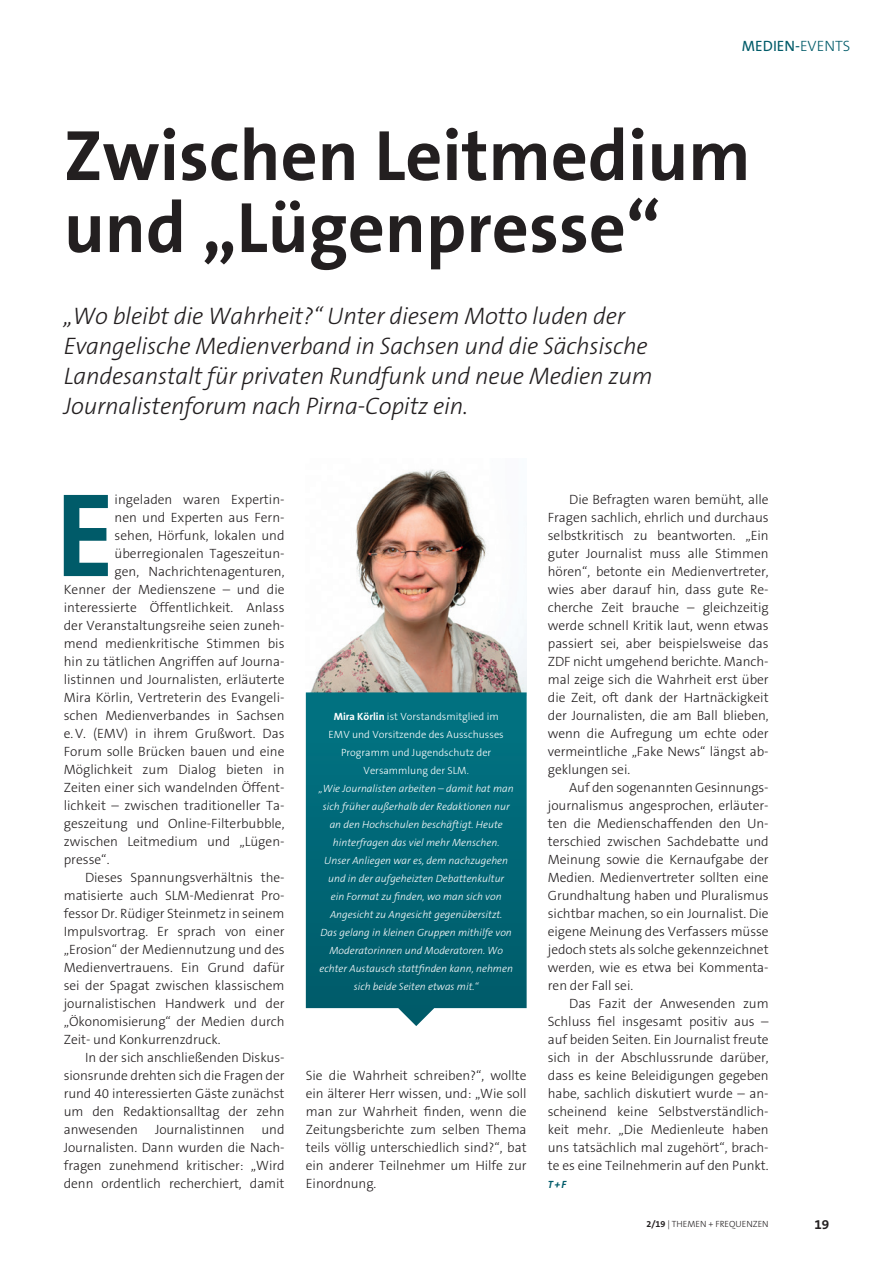
<style>
.page{position:relative;width:893px;height:1263px;background:#fff}
.page>*{position:absolute;margin:0;border:0;box-sizing:border-box;transform-origin:0 0}
.t1{font:700 120.15px "The Sans B7";color:#005b69}
.t2{font:700 72px/72px "The Sans B7";color:#231f20}
.t3{font:italic 300 24px/30px "The Sans B3";letter-spacing:-.01em;color:#231f20}
.t4{font:15px "The Sans B5 Plain";color:#005b69}
.t5{font:300 13.5px/18px "The Sans B3";letter-spacing:-.005em;color:#231f20;text-align:justify}
.t6{font:700 13.5px "The Sans B7";color:#231f20}
.t7{font:italic 300 10.5px/18px "The Sans B3";color:#fff;text-align:center}
.t8{font:300 10.5px/18px "The Sans B3";color:#fff;text-align:center}
.t9{font:italic 700 10.5px "The Sans B7";color:#005b69}
.t10{font:300 9px "The Sans B3";color:#231f20}
.s1{font-family:"The Sans B3";font-weight:300}
.s2{font-family:"The Sans B7";font-weight:700}
</style>
<div class="page">
<img style="left:310px;top:469px;width:217px;height:223px">
<svg style="left:306px;top:692px;width:221px;height:334px;background:#0d6e7d"></svg>
<p class="t4" style="left:742px;top:37px;width:110px">MEDIEN-<span class="s1">EVENTS</span></p>
<h2 class="t2" style="left:64px;top:122px;width:688px">Zwischen Leitmedium und „Lügenpresse“</h2>
<h3 class="t3" style="left:64px;top:301px;width:590px">„Wo bleibt die Wahrheit?“ Unter diesem Motto luden der Evangelische Medienverband in Sachsen und die Sächsische Landesanstalt für privaten Rundfunk und neue Medien zum Journalistenforum nach Pirna-Copitz ein.</h3>
<h1 class="t1" style="left:55px;top:471px;width:61px">E</h1>
<p class="t5" style="left:115px;top:491px;width:171px">ingeladen waren Expertin-</p>
<p class="t5" style="left:115px;top:509px;width:171px">nen und Experten aus Fern-</p>
<p class="t5" style="left:115px;top:527px;width:171px">sehen, Hörfunk, lokalen und</p>
<p class="t5" style="left:115px;top:545px;width:171px">überregionalen Tageszeitun-</p>
<p class="t5" style="left:115px;top:563px;width:171px">gen, Nachrichtenagenturen,</p>
<p class="t5" style="left:64px;top:581px;width:222px">Kenner der Medienszene – und die</p>
<p class="t5" style="left:64px;top:599px;width:222px">interessierte Öffentlichkeit. Anlass</p>
<p class="t5" style="left:64px;top:617px;width:222px">der Veranstaltungsreihe seien zuneh-</p>
<p class="t5" style="left:64px;top:635px;width:222px">mend medienkritische Stimmen bis</p>
<p class="t5" style="left:64px;top:653px;width:222px">hin zu tätlichen Angriffen auf Journa-</p>
<p class="t5" style="left:64px;top:671px;width:222px">listinnen und Journalisten, erläuterte</p>
<p class="t5" style="left:64px;top:689px;width:222px">Mira Körlin, Vertreterin des Evangeli-</p>
<p class="t5" style="left:64px;top:707px;width:222px">schen Medienverbandes in Sachsen</p>
<p class="t5" style="left:64px;top:725px;width:222px">e.V. (EMV) in ihrem Grußwort. Das</p>
<p class="t5" style="left:64px;top:743px;width:222px">Forum solle Brücken bauen und eine</p>
<p class="t5" style="left:64px;top:761px;width:222px">Möglichkeit zum Dialog bieten in</p>
<p class="t5" style="left:64px;top:779px;width:222px">Zeiten einer sich wandelnden Öffent-</p>
<p class="t5" style="left:64px;top:797px;width:222px">lichkeit – zwischen traditioneller Ta-</p>
<p class="t5" style="left:64px;top:815px;width:222px">geszeitung und Online-Filterbubble,</p>
<p class="t5" style="left:64px;top:833px;width:222px">zwischen Leitmedium und „Lügen-</p>
<p class="t5" style="left:64px;top:851px;width:47px">presse“.</p>
<p class="t5" style="left:85px;top:869px;width:201px">Dieses Spannungsverhältnis the-</p>
<p class="t5" style="left:64px;top:887px;width:222px">matisierte auch SLM-Medienrat Pro-</p>
<p class="t5" style="left:64px;top:905px;width:222px">fessor Dr. Rüdiger Steinmetz in seinem</p>
<p class="t5" style="left:64px;top:923px;width:222px">Impulsvortrag. Er sprach von einer</p>
<p class="t5" style="left:64px;top:941px;width:222px">„Erosion“ der Mediennutzung und des</p>
<p class="t5" style="left:64px;top:959px;width:222px">Medienvertrauens. Ein Grund dafür</p>
<p class="t5" style="left:64px;top:977px;width:222px">sei der Spagat zwischen klassischem</p>
<p class="t5" style="left:64px;top:995px;width:222px">journalistischen Handwerk und der</p>
<p class="t5" style="left:64px;top:1013px;width:222px">„Ökonomisierung“ der Medien durch</p>
<p class="t5" style="left:64px;top:1031px;width:158px">Zeit- und Konkurrenzdruck.</p>
<p class="t5" style="left:85px;top:1049px;width:201px">In der sich anschließenden Diskus-</p>
<p class="t5" style="left:64px;top:1067px;width:222px">sionsrunde drehten sich die Fragen der</p>
<p class="t5" style="left:64px;top:1085px;width:222px">rund 40 interessierten Gäste zunächst</p>
<p class="t5" style="left:64px;top:1103px;width:222px">um den Redaktionsalltag der zehn</p>
<p class="t5" style="left:64px;top:1121px;width:76px">anwesenden</p>
<p class="t5" style="left:155px;top:1121px;width:91px">Journalistinnen</p>
<p class="t5" style="left:64px;top:1121px;width:222px;text-indent:198px">und Journalisten. Dann wurden die Nach&shy;fragen zunehmend kritischer: „Wird denn ordentlich recherchiert, damit</p>
<p class="t8" style="left:329px;top:708px;width:177px"><span class="s2">Mira Körlin</span> ist Vorstandsmitglied im<br>EMV und Vorsitzende des Ausschusses<br>Programm und Jugendschutz der<br>Versammlung der SLM.</p>
<p class="t7" style="left:319px;top:780px;width:196px">„Wie Journalisten arbeiten – damit hat man sich früher außerhalb der Redaktionen nur an den Hochschulen beschäftigt. Heute hinterfragen das viel mehr Menschen.<br>Unser Anliegen war es, dem nachzugehen und in der aufgeheizten Debattenkultur<br>ein Format zu finden, wo man sich von Angesicht zu Angesicht gegenübersitzt.<br>Das gelang in kleinen Gruppen mithilfe von Moderatorinnen und Moderatoren. Wo echter Austausch stattfinden kann, nehmen sich beide Seiten etwas mit.“</p>
<p class="t5" style="left:306px;top:1067px;width:222px">Sie die Wahrheit schreiben?“, wollte ein älterer Herr wissen, und: „Wie soll man zur Wahrheit finden, wenn die Zeitungsberichte zum selben Thema teils völlig unterschiedlich sind?“, bat ein anderer Teilnehmer um Hilfe zur Einordnung.</p>
<p class="t5" style="left:548px;top:491px;width:222px;text-indent:21px">Die Befragten waren bemüht, alle Fragen sachlich, ehrlich und durchaus selbstkritisch zu beantworten. „Ein guter Journalist muss alle Stimmen hören“, betonte ein Medienvertreter, wies aber darauf hin, dass gute Re&shy;cherche Zeit brauche – gleichzeitig werde schnell Kritik laut, wenn etwas passiert sei, aber beispielsweise das ZDF nicht umgehend berichte. Manch&shy;mal zeige sich die Wahrheit erst über die Zeit, oft dank der Hartnäckigkeit der Journalisten, die am Ball blieben, wenn die Aufregung um echte oder vermeintliche „Fake News“ längst ab&shy;geklungen sei.</p>
<p class="t5" style="left:548px;top:779px;width:222px;text-indent:21px">Auf den sogenannten Gesinnungs&shy;journalismus angesprochen, erläuter&shy;ten die Medienschaffenden den Un&shy;terschied zwischen Sachdebatte und Meinung sowie die Kernaufgabe der Medien. Medienvertreter sollten eine Grundhaltung haben und Pluralismus sichtbar machen, so ein Journalist. Die eigene Meinung des Verfassers müsse jedoch stets als solche gekennzeichnet werden, wie es etwa bei Kommenta&shy;ren der Fall sei.</p>
<p class="t5" style="left:548px;top:995px;width:222px;text-indent:21px">Das Fazit der Anwesenden zum Schluss fiel insgesamt positiv aus – auf beiden Seiten. Ein Journalist freute sich in der Abschlussrunde darüber, dass es keine Beleidigungen gegeben habe, sachlich diskutiert wurde – an&shy;scheinend keine Selbstverständlich&shy;keit mehr. „Die Medienleute haben uns tatsächlich mal zugehört“, brach&shy;te es eine Teilnehmerin auf den Punkt.</p>
<p class="t9" style="left:548px;top:1179px;width:20px">T+F</p>
<p class="t10" style="left:646px;top:1219px;width:124px"><span class="s2">2/19</span> | THEMEN + FREQUENZEN</p>
<p class="t6" style="left:814px;top:1217px;width:16px">19</p>
</div>
